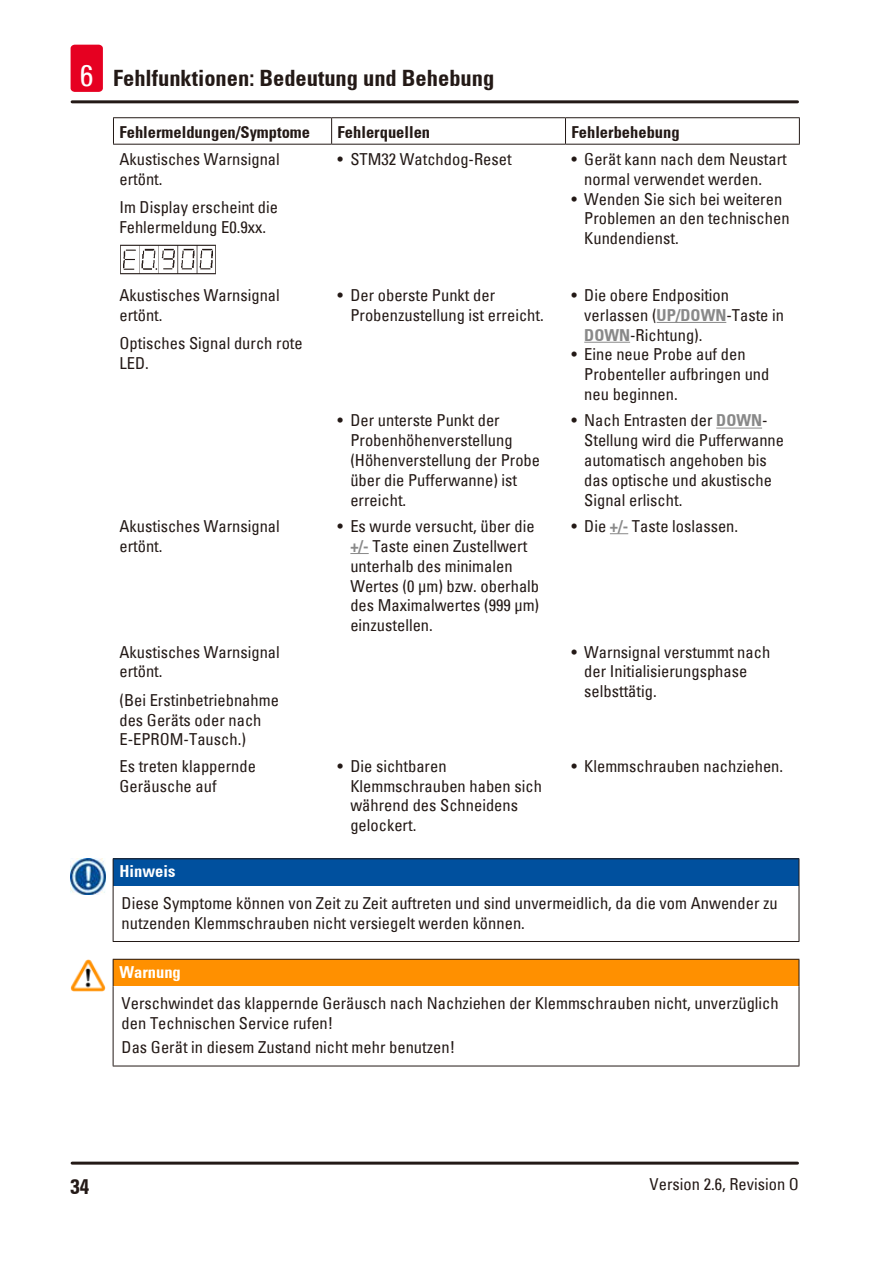
<style>
.page{position:relative;width:893px;height:1263px;background:#fff}
.page>*{position:absolute;margin:0;border:0;box-sizing:border-box;transform-origin:0 0}
.t1{font:700 condensed 22.5px "Univers";color:#231916}
.t2{font:700 condensed 21px "Univers";color:#231916}
.Source_of_danger{font:condensed 16.5px/19.8px "Univers";color:#231916}
.Table_text{font:condensed 16.5px/19.8px "Univers";color:#231916}
.Table_heading{font:700 condensed 16.5px "Univers";color:#231916}
.Signalword__no_use_a{font:700 condensed 16.5px "Univers";color:#fff}
.s1{font-weight:400;font-size:30px;color:#fff}
.s2{font-weight:700;color:#898989}
</style>
<div class="page">
<hr style="left:72px;top:1161px;width:725px;height:3px;background:#231916">
<hr style="left:72px;top:100px;width:725px;height:3px;background:#231916">
<div style="left:71px;top:45px;width:32px;height:47px;background:#e60021;border-radius:4px"></div>
<hr style="left:113px;top:117px;width:219px;height:1px;background:#231916">
<svg style="left:113px;top:118px;width:1px;height:26px"></svg>
<hr style="left:332px;top:117px;width:233px;height:1px;background:#231916">
<svg style="left:331px;top:118px;width:1px;height:26px"></svg>
<hr style="left:565px;top:117px;width:235px;height:1px;background:#231916">
<svg style="left:565px;top:118px;width:1px;height:26px"></svg>
<svg style="left:799px;top:118px;width:1px;height:26px"></svg>
<hr style="left:113px;top:144px;width:219px;height:1px;background:#231916">
<hr style="left:332px;top:144px;width:233px;height:1px;background:#231916">
<hr style="left:565px;top:144px;width:235px;height:1px;background:#231916">
<img style="left:120px;top:245px;width:96px;height:30px">
<hr style="left:657px;top:322px;width:69px;height:1px;background:#898989">
<hr style="left:584px;top:342px;width:46px;height:1px;background:#898989">
<hr style="left:716px;top:428px;width:46px;height:1px;background:#898989">
<svg style="left:350px;top:553px;width:19px;height:1px"></svg>
<svg style="left:610px;top:533px;width:18px;height:1px"></svg>
<div style="left:113px;top:859px;width:686px;height:27px;background:#00509e"></div>
<hr style="left:113px;top:886px;width:1px;height:55px;background:#231916">
<hr style="left:799px;top:886px;width:1px;height:55px;background:#231916">
<hr style="left:113px;top:941px;width:686px;height:1px;background:#231916">
<hr style="left:113px;top:858px;width:686px;height:1px;background:#231916">
<svg style="left:113px;top:859px;width:1px;height:27px"></svg>
<svg style="left:799px;top:859px;width:1px;height:27px"></svg>
<img style="left:71px;top:858px;width:34px;height:36px">
<div style="left:113px;top:959px;width:686px;height:27px;background:#ff9000"></div>
<hr style="left:113px;top:986px;width:1px;height:80px;background:#231916">
<hr style="left:799px;top:986px;width:1px;height:80px;background:#231916">
<hr style="left:113px;top:1066px;width:686px;height:1px;background:#231916">
<hr style="left:113px;top:959px;width:686px;height:1px;background:#231916">
<svg style="left:113px;top:960px;width:1px;height:26px"></svg>
<svg style="left:799px;top:960px;width:1px;height:26px"></svg>
<img style="left:71px;top:959px;width:34px;height:32px">
<h1 class="t1" style="left:80px;top:65px;width:416px"><span class="s1">6</span> Fehlfunktionen: Bedeutung und Behebung</h1>
<p class="Table_heading" style="left:119px;top:122px;width:192px">Fehlermeldungen/Symptome</p>
<p class="Table_heading" style="left:338px;top:122px;width:94px">Fehlerquellen</p>
<p class="Table_heading" style="left:571px;top:122px;width:110px">Fehlerbehebung</p>
<p class="Table_text" style="left:119px;top:149px;width:162px">Akustisches Warnsignal ertönt.</p>
<p class="Table_text" style="left:119px;top:197px;width:160px">Im Display erscheint die<br>Fehlermeldung E0.9xx.</p>
<p class="Source_of_danger" style="left:338px;top:149px;width:176px">• STM32 Watchdog-Reset</p>
<p class="Source_of_danger" style="left:584px;top:149px;width:204px;text-indent:-13px">• Gerät kann nach dem Neustart normal verwendet werden.</p>
<p class="Source_of_danger" style="left:584px;top:188px;width:207px;text-indent:-13px">• Wenden Sie sich bei weiteren<br>Problemen an den technischen<br>Kundendienst.</p>
<p class="Table_text" style="left:119px;top:285px;width:162px">Akustisches Warnsignal ertönt.</p>
<p class="Table_text" style="left:119px;top:333px;width:185px">Optisches Signal durch rote<br>LED.</p>
<p class="Source_of_danger" style="left:350px;top:285px;width:195px;text-indent:-13px">• Der oberste Punkt der<br>Probenzustellung ist erreicht.</p>
<p class="Source_of_danger" style="left:584px;top:285px;width:201px;text-indent:-13px">• Die obere Endposition verlassen (<span class="s2">UP/DOWN</span>-Taste in<br><span class="s2">DOWN</span>-Richtung).</p>
<p class="Source_of_danger" style="left:584px;top:344px;width:187px;text-indent:-13px">• Eine neue Probe auf den<br>Probenteller aufbringen und neu beginnen.</p>
<p class="Source_of_danger" style="left:350px;top:410px;width:191px;text-indent:-13px">• Der unterste Punkt der<br>Probenhöhenverstellung (Höhenverstellung der Probe über die Pufferwanne) ist erreicht.</p>
<p class="Source_of_danger" style="left:584px;top:410px;width:201px;text-indent:-13px">• Nach Entrasten der <span class="s2">DOWN</span>-<br>Stellung wird die Pufferwanne automatisch angehoben bis das optische und akustische<br>Signal erlischt.</p>
<p class="Table_text" style="left:119px;top:516px;width:162px">Akustisches Warnsignal ertönt.</p>
<p class="Source_of_danger" style="left:350px;top:516px;width:190px;text-indent:-13px">• Es wurde versucht, über die <span class="s2">+/-</span> Taste einen Zustellwert unterhalb des minimalen<br>Wertes (0 µm) bzw. oberhalb des Maximalwertes (999 µm) einzustellen.</p>
<p class="Source_of_danger" style="left:571px;top:516px;width:168px">• Die <span class="s2">+/-</span> Taste loslassen.</p>
<p class="Table_text" style="left:119px;top:641px;width:162px">Akustisches Warnsignal ertönt.</p>
<p class="Table_text" style="left:119px;top:689px;width:161px">(Bei Erstinbetriebnahme des Geräts oder nach<br>E-EPROM-Tausch.)</p>
<p class="Source_of_danger" style="left:584px;top:641px;width:188px;text-indent:-13px">• Warnsignal verstummt nach der Initialisierungsphase selbsttätig.</p>
<p class="Table_text" style="left:119px;top:756px;width:138px">Es treten klappernde<br>Geräusche auf</p>
<p class="Source_of_danger" style="left:350px;top:756px;width:193px;text-indent:-13px">• Die sichtbaren<br>Klemmschrauben haben sich während des Schneidens gelockert.</p>
<p class="Source_of_danger" style="left:571px;top:756px;width:213px">• Klemmschrauben nachziehen.</p>
<p class="Signalword__no_use_a" style="left:119px;top:861px;width:57px">Hinweis</p>
<p class="Source_of_danger" style="left:122px;top:893px;width:658px">Diese Symptome können von Zeit zu Zeit auftreten und sind unvermeidlich, da die vom Anwender zu nutzenden Klemmschrauben nicht versiegelt werden können.</p>
<p class="Signalword__no_use_a" style="left:119px;top:962px;width:63px">Warnung</p>
<p class="Source_of_danger" style="left:122px;top:993px;width:659px">Verschwindet das klappernde Geräusch nach Nachziehen der Klemmschrauben nicht, unverzüglich den Technischen Service rufen!</p>
<p class="Source_of_danger" style="left:122px;top:1037px;width:335px">Das Gerät in diesem Zustand nicht mehr benutzen!</p>
<p class="t2" style="left:71px;top:1173px;width:20px">34</p>
<p class="Source_of_danger" style="left:650px;top:1173px;width:151px">Version 2.6, Revision O</p>
</div>
